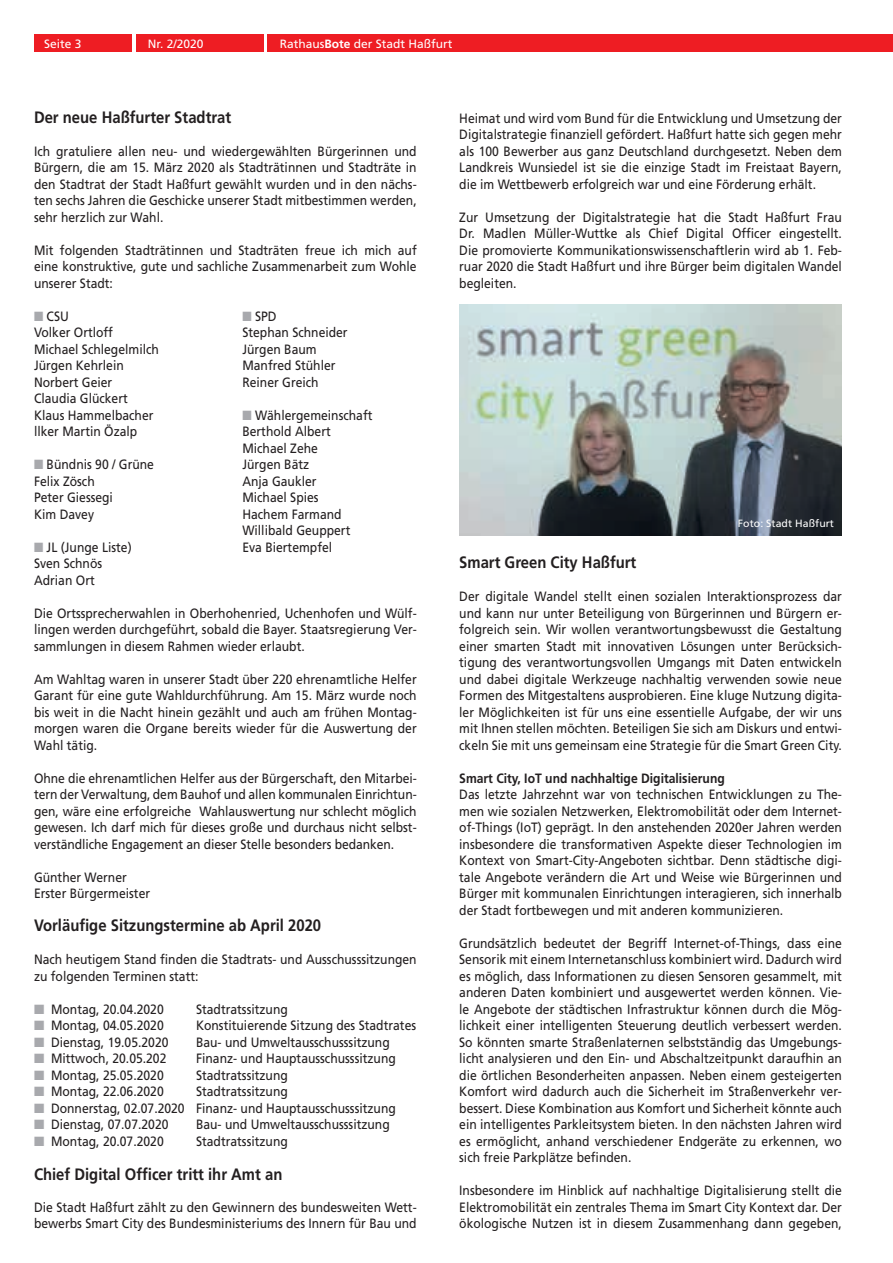
<style>
.page{position:relative;width:893px;height:1263px;background:#fff}
.page>*{position:absolute;margin:0;border:0;box-sizing:border-box;transform-origin:0 0}
.t1{font:700 16.5px "Frutiger";color:#231f20;scale:.9 1}
.t2{font:13.5px/16.5px "Frutiger";color:#231f20;text-align:justify;scale:.9 1}
.t3{font:700 13.5px "Frutiger";color:#231f20;scale:.9 1}
.t4{font:12px "Frutiger";color:#fff}
.t5{font:10.5px "Frutiger";letter-spacing:.005em;color:#fff}
.s1{font-weight:700}
.s2{color:#a8a9ad}
</style>
<div class="page">
<div style="left:34px;top:34px;width:98px;height:17px;background:#ee1d23"></div>
<div style="left:136px;top:34px;width:128px;height:17px;background:#ee1d23"></div>
<div style="left:268px;top:34px;width:625px;height:17px;background:#ee1d23"></div>
<img style="left:459px;top:304px;width:383px;height:231px">
<p class="t4" style="left:44px;top:37px;width:39px">Seite 3</p>
<p class="t4" style="left:148px;top:37px;width:57px">Nr. 2/2020</p>
<p class="t4" style="left:280px;top:37px;width:174px">Rathaus<span class="s1">Bote</span> der Stadt Haßfurt</p>
<p class="t1" style="left:34px;top:107px;width:221px">Der neue Haßfurter Stadtrat</p>
<p class="t2" style="left:34px;top:143px;width:427px">Ich gratuliere allen neu- und wiedergewählten Bürgerinnen und Bürgern, die am 15. März 2020 als Stadträtinnen und Stadträte in den Stadtrat der Stadt Haßfurt gewählt wurden und in den nächs&shy;ten sechs Jahren die Geschicke unserer Stadt mitbestimmen werden, sehr herzlich zur Wahl.</p>
<p class="t2" style="left:34px;top:242px;width:427px">Mit folgenden Stadträtinnen und Stadträten freue ich mich auf eine konstruktive, gute und sachliche Zusammenarbeit zum Wohle unserer Stadt:</p>
<p class="t2" style="left:34px;top:308px;width:140px;text-align:left"><span class="s2">■</span> CSU<br>Volker Ortloff<br>Michael Schlegelmilch<br>Jürgen Kehrlein<br>Norbert Geier<br>Claudia Glückert<br>Klaus Hammelbacher llker Martin Özalp</p>
<p class="t2" style="left:34px;top:456px;width:135px;text-align:left"><span class="s2">■</span> Bündnis 90 / Grüne<br>Felix Zösch<br>Peter Giessegi<br>Kim Davey</p>
<p class="t2" style="left:34px;top:539px;width:110px;text-align:left"><span class="s2">■</span> JL (Junge Liste)<br>Sven Schnös<br>Adrian Ort</p>
<p class="t2" style="left:34px;top:605px;width:427px">Die Ortssprecherwahlen in Oberhohenried, Uchenhofen und Wülf&shy;lingen werden durchgeführt, sobald die Bayer. Staatsregierung Ver&shy;sammlungen in diesem Rahmen wieder erlaubt.</p>
<p class="t2" style="left:34px;top:671px;width:427px">Am Wahltag waren in unserer Stadt über 220 ehrenamtliche Helfer Garant für eine gute Wahldurchführung. Am 15. März wurde noch bis weit in die Nacht hinein gezählt und auch am frühen Montag&shy;morgen waren die Organe bereits wieder für die Auswertung der Wahl tätig.</p>
<p class="t2" style="left:34px;top:770px;width:427px">Ohne die ehrenamtlichen Helfer aus der Bürgerschaft, den Mitarbei&shy;tern der Verwaltung, dem Bauhof und allen kommunalen Einrichtun&shy;gen, wäre eine erfolgreiche Wahlauswertung nur schlecht möglich gewesen. Ich darf mich für dieses große und durchaus nicht selbst&shy;verständliche Engagement an dieser Stelle besonders bedanken.</p>
<p class="t2" style="left:34px;top:869px;width:131px">Günther Werner<br>Erster Bürgermeister</p>
<p class="t1" style="left:34px;top:916px;width:321px">Vorläufige Sitzungstermine ab April 2020</p>
<p class="t2" style="left:34px;top:951px;width:427px">Nach heutigem Stand finden die Stadtrats- und Ausschusssitzungen zu folgenden Terminen statt:</p>
<p class="t2" style="left:34px;top:1001px;width:146px"><span class="s2">■</span> Montag, 20.04.2020</p>
<p class="t2" style="left:196px;top:1001px;width:104px">Stadtratssitzung</p>
<p class="t2" style="left:34px;top:1017px;width:146px"><span class="s2">■</span> Montag, 04.05.2020</p>
<p class="t2" style="left:196px;top:1017px;width:246px">Konstituierende Sitzung des Stadtrates</p>
<p class="t2" style="left:34px;top:1034px;width:151px"><span class="s2">■</span> Dienstag, 19.05.2020</p>
<p class="t2" style="left:196px;top:1034px;width:217px">Bau- und Umweltausschusssitzung</p>
<p class="t2" style="left:34px;top:1050px;width:149px"><span class="s2">■</span> Mittwoch, 20.05.202</p>
<p class="t2" style="left:196px;top:1050px;width:224px">Finanz- und Hauptausschusssitzung</p>
<p class="t2" style="left:34px;top:1067px;width:146px"><span class="s2">■</span> Montag, 25.05.2020</p>
<p class="t2" style="left:196px;top:1067px;width:104px">Stadtratssitzung</p>
<p class="t2" style="left:34px;top:1083px;width:146px"><span class="s2">■</span> Montag, 22.06.2020</p>
<p class="t2" style="left:196px;top:1083px;width:104px">Stadtratssitzung</p>
<p class="t2" style="left:34px;top:1100px;width:404px"><span class="s2">■</span> Donnerstag, 02.07.2020 Finanz- und Hauptausschusssitzung</p>
<p class="t2" style="left:34px;top:1116px;width:151px"><span class="s2">■</span> Dienstag, 07.07.2020</p>
<p class="t2" style="left:196px;top:1116px;width:217px">Bau- und Umweltausschusssitzung</p>
<p class="t2" style="left:34px;top:1133px;width:146px"><span class="s2">■</span> Montag, 20.07.2020</p>
<p class="t2" style="left:196px;top:1133px;width:104px">Stadtratssitzung</p>
<p class="t1" style="left:34px;top:1165px;width:277px">Chief Digital Officer tritt ihr Amt an</p>
<p class="t2" style="left:34px;top:1199px;width:427px">Die Stadt Haßfurt zählt zu den Gewinnern des bundesweiten Wett&shy;bewerbs Smart City des Bundesministeriums des Innern für Bau und</p>
<p class="t2" style="left:242px;top:308px;width:119px;text-align:left"><span class="s2">■</span> SPD<br>Stephan Schneider<br>Jürgen Baum<br>Manfred Stühler<br>Reiner Greich</p>
<p class="t2" style="left:242px;top:407px;width:146px;text-align:left"><span class="s2">■</span> Wählergemeinschaft<br>Berthold Albert<br>Michael Zehe<br>Jürgen Bätz<br>Anja Gaukler<br>Michael Spies<br>Hachem Farmand<br>Willibald Geuppert<br>Eva Biertempfel</p>
<p class="t2" style="left:459px;top:110px;width:427px">Heimat und wird vom Bund für die Entwicklung und Umsetzung der Digitalstrategie finanziell gefördert. Haßfurt hatte sich gegen mehr als 100 Bewerber aus ganz Deutschland durchgesetzt. Neben dem Landkreis Wunsiedel ist sie die einzige Stadt im Freistaat Bayern, die im Wettbewerb erfolgreich war und eine Förderung erhält.</p>
<p class="t2" style="left:459px;top:209px;width:427px">Zur Umsetzung der Digitalstrategie hat die Stadt Haßfurt Frau Dr. Madlen Müller-Wuttke als Chief Digital Officer eingestellt.<br>Die promovierte Kommunikationswissenschaftlerin wird ab 1. Feb&shy;ruar 2020 die Stadt Haßfurt und ihre Bürger beim digitalen Wandel begleiten.</p>
<p class="t5" style="left:738px;top:517px;width:98px">Foto: Stadt Haßfurt</p>
<p class="t1" style="left:459px;top:553px;width:198px">Smart Green City Haßfurt</p>
<p class="t2" style="left:459px;top:588px;width:427px">Der digitale Wandel stellt einen sozialen Interaktionsprozess dar und kann nur unter Beteiligung von Bürgerinnen und Bürgern er&shy;folgreich sein. Wir wollen verantwortungsbewusst die Gestaltung einer smarten Stadt mit innovativen Lösungen unter Berücksich&shy;tigung des verantwortungsvollen Umgangs mit Daten entwickeln und dabei digitale Werkzeuge nachhaltig verwenden sowie neue Formen des Mitgestaltens ausprobieren. Eine kluge Nutzung digita&shy;ler Möglichkeiten ist für uns eine essentielle Aufgabe, der wir uns mit Ihnen stellen möchten. Beteiligen Sie sich am Diskurs und entwi&shy;ckeln Sie mit uns gemeinsam eine Strategie für die Smart Green City.</p>
<p class="t3" style="left:459px;top:770px;width:297px">Smart City, IoT und nachhaltige Digitalisierung</p>
<p class="t2" style="left:459px;top:786px;width:427px">Das letzte Jahrzehnt war von technischen Entwicklungen zu The&shy;men wie sozialen Netzwerken, Elektromobilität oder dem Internet&shy;of-Things (IoT) geprägt. In den anstehenden 2020er Jahren werden insbesondere die transformativen Aspekte dieser Technologien im Kontext von Smart-City-Angeboten sichtbar. Denn städtische digi&shy;tale Angebote verändern die Art und Weise wie Bürgerinnen und Bürger mit kommunalen Einrichtungen interagieren, sich innerhalb der Stadt fortbewegen und mit anderen kommunizieren.</p>
<p class="t2" style="left:459px;top:935px;width:427px">Grundsätzlich bedeutet der Begriff Internet-of-Things, dass eine Sensorik mit einem Internetanschluss kombiniert wird. Dadurch wird es möglich, dass Informationen zu diesen Sensoren gesammelt, mit anderen Daten kombiniert und ausgewertet werden können. Vie&shy;le Angebote der städtischen Infrastruktur können durch die Mög&shy;lichkeit einer intelligenten Steuerung deutlich verbessert werden.<br>So könnten smarte Straßenlaternen selbstständig das Umgebungs&shy;licht analysieren und den Ein- und Abschaltzeitpunkt daraufhin an die örtlichen Besonderheiten anpassen. Neben einem gesteigerten Komfort wird dadurch auch die Sicherheit im Straßenverkehr ver&shy;bessert. Diese Kombination aus Komfort und Sicherheit könnte auch ein intelligentes Parkleitsystem bieten. In den nächsten Jahren wird es ermöglicht, anhand verschiedener Endgeräte zu erkennen, wo sich freie Parkplätze befinden.</p>
<p class="t2" style="left:459px;top:1182px;width:427px">Insbesondere im Hinblick auf nachhaltige Digitalisierung stellt die Elektromobilität ein zentrales Thema im Smart City Kontext dar. Der ökologische Nutzen ist in diesem Zusammenhang dann gegeben,</p>
</div>
